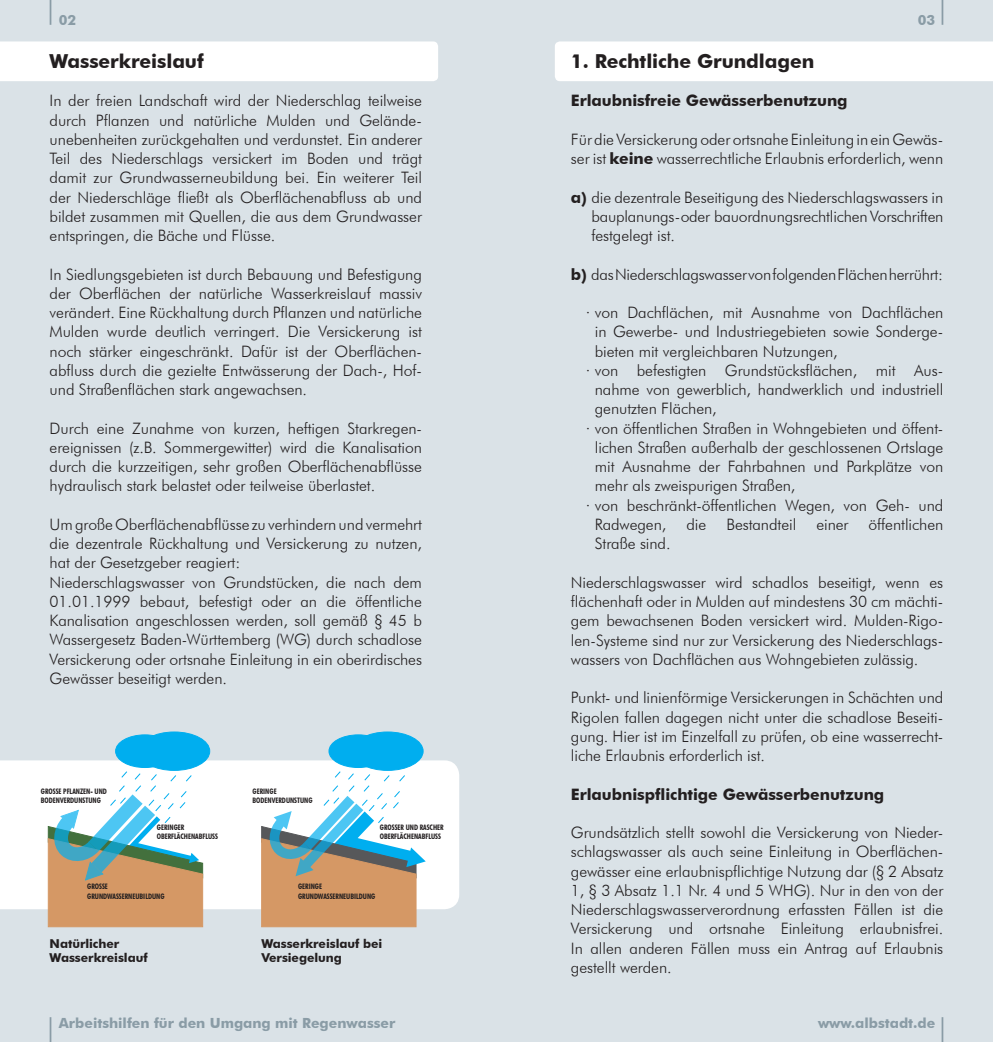
<style>
.page{position:relative;width:993px;height:1042px;background:#fff}
.page>*{position:absolute;margin:0;border:0;box-sizing:border-box;transform-origin:0 0}
.t1{font:700 19.25px "Futura BT";letter-spacing:-.005em;color:#231f20}
.t2{font:300 15.75px/19.2px "Futura BT";letter-spacing:-.005em;color:#231f20;text-align:justify}
.t3{font:700 15.75px "Futura BT";letter-spacing:-.005em;color:#231f20}
.t4{font:700 14px "Futura BT";color:#8a9ca6}
.t5{font:700 12.25px "Futura BT";letter-spacing:-.005em;color:#231f20}
.t6{font:700 condensed 7.52px/9.1px "Futura BT";color:#231f20}
.s1{font-weight:700}
</style>
<div class="page">
<div style="left:0;top:0;width:992px;height:1042px;background:#dae2e7"></div>
<div style="left:0;top:41px;width:438px;height:40px;background:#fff"></div>
<div style="left:0;top:760px;width:459px;height:149px;background:#fff"></div>
<div style="left:555px;top:41px;width:437px;height:40px;background:#fff"></div>
<svg style="left:50px;top:0;width:1px;height:25px"></svg>
<svg style="left:50px;top:1017px;width:1px;height:25px"></svg>
<hr style="left:941px;top:1017px;width:2px;height:25px;background:#8a9ca6">
<hr style="left:941px;top:0;width:2px;height:25px;background:#8a9ca6">
<div style="left:116px;top:735px;width:58px;height:32px;background:#00aeef;border-radius:50%"></div>
<div style="left:115px;top:734px;width:59px;height:34px;border:1px solid #00aeef;border-radius:50%"></div>
<div style="left:139px;top:732px;width:71px;height:38px;background:#00aeef;border-radius:50%"></div>
<div style="left:138px;top:731px;width:72px;height:40px;border:1px solid #00aeef;border-radius:50%"></div>
<svg style="left:48px;top:771px;width:155px;height:156px;background:#c4c1af"></svg>
<div style="left:329px;top:735px;width:58px;height:32px;background:#00aeef;border-radius:50%"></div>
<div style="left:328px;top:734px;width:60px;height:34px;border:1px solid #00aeef;border-radius:50%"></div>
<div style="left:352px;top:732px;width:71px;height:38px;background:#00aeef;border-radius:50%"></div>
<div style="left:351px;top:731px;width:72px;height:40px;border:1px solid #00aeef;border-radius:50%"></div>
<svg style="left:261px;top:771px;width:164px;height:156px;background:#c5c0b3"></svg>
<p class="t4" style="left:59px;top:11px;width:19px">02</p>
<p class="t4" style="left:917px;top:11px;width:19px">03</p>
<p class="t1" style="left:50px;top:49px;width:155px">Wasserkreislauf</p>
<p class="t2" style="left:50px;top:91px;width:374px">In der freien Landschaft wird der Niederschlag teilweise durch Pflanzen und natürliche Mulden und Gelände&shy;unebenheiten zurückgehalten und verdunstet. Ein anderer Teil des Niederschlags versickert im Boden und trägt damit zur Grundwasserneubildung bei. Ein weiterer Teil der Niederschläge fließt als Oberflächenabfluss ab und bildet zusammen mit Quellen, die aus dem Grundwasser entspringen, die Bäche und Flüsse.</p>
<p class="t2" style="left:50px;top:264px;width:374px">In Siedlungsgebieten ist durch Bebauung und Befestigung der Oberflächen der natürliche Wasserkreislauf massiv verändert. Eine Rückhaltung durch Pflanzen und natürliche Mulden wurde deutlich verringert. Die Versickerung ist noch stärker eingeschränkt. Dafür ist der Oberflächen&shy;abfluss durch die gezielte Entwässerung der Dach-, Hof&shy;und Straßenflächen stark angewachsen.</p>
<p class="t2" style="left:50px;top:418px;width:374px">Durch eine Zunahme von kurzen, heftigen Starkregen&shy;ereignissen (z.B. Sommergewitter) wird die Kanalisation durch die kurzzeitigen, sehr großen Oberflächenabflüsse hydraulisch stark belastet oder teilweise überlastet.</p>
<p class="t2" style="left:50px;top:514px;width:374px">Um große Oberflächenabflüsse zu verhindern und vermehrt die dezentrale Rückhaltung und Versickerung zu nutzen, hat der Gesetzgeber reagiert:</p>
<p class="t2" style="left:50px;top:572px;width:374px">Niederschlagswasser von Grundstücken, die nach dem 01.01.1999 bebaut, befestigt oder an die öffentliche Kanalisation angeschlossen werden, soll gemäß § 45 b Wassergesetz Baden-Württemberg (WG) durch schadlose Versickerung oder ortsnahe Einleitung in ein oberirdisches Gewässer beseitigt werden.</p>
<p class="t1" style="left:570px;top:49px;width:245px">1. Rechtliche Grundlagen</p>
<p class="t3" style="left:570px;top:91px;width:278px">Erlaubnisfreie Gewässerbenutzung</p>
<p class="t2" style="left:570px;top:130px;width:374px">Für die Versickerung oder ortsnahe Einleitung in ein Gewäs&shy;ser ist <span class="s1">keine</span> wasserrechtliche Erlaubnis erforderlich, wenn</p>
<p class="t2" style="left:591px;top:187px;width:353px;text-indent:-20px"><span class="s1">a)</span> die dezentrale Beseitigung des Niederschlagswassers in bauplanungs- oder bauordnungsrechtlichen Vorschriften festgelegt ist.</p>
<p class="t2" style="left:570px;top:264px;width:373px"><span class="s1">b)</span> das Niederschlagswasser von folgenden Flächen herrührt:</p>
<p class="t2" style="left:594px;top:303px;width:350px;text-indent:-9px">· von Dachflächen, mit Ausnahme von Dachflächen in Gewerbe- und Industriegebieten sowie Sonderge&shy;bieten mit vergleichbaren Nutzungen,</p>
<p class="t2" style="left:594px;top:361px;width:350px;text-indent:-9px">· von befestigten Grundstücksflächen, mit Aus&shy;nahme von gewerblich, handwerklich und industriell genutzten Flächen,</p>
<p class="t2" style="left:594px;top:418px;width:350px;text-indent:-9px">· von öffentlichen Straßen in Wohngebieten und öffent&shy;lichen Straßen außerhalb der geschlossenen Ortslage mit Ausnahme der Fahrbahnen und Parkplätze von mehr als zweispurigen Straßen,</p>
<p class="t2" style="left:594px;top:495px;width:350px;text-indent:-9px">· von beschränkt-öffentlichen Wegen, von Geh- und<br>Radwegen,</p>
<p class="t2" style="left:686px;top:515px;width:21px">die</p>
<p class="t2" style="left:726px;top:515px;width:71px">Bestandteil</p>
<p class="t2" style="left:816px;top:515px;width:34px">einer</p>
<p class="t2" style="left:868px;top:515px;width:76px">öffentlichen</p>
<p class="t2" style="left:594px;top:534px;width:77px">Straße sind.</p>
<p class="t2" style="left:570px;top:572px;width:374px">Niederschlagswasser wird schadlos beseitigt, wenn es flächenhaft oder in Mulden auf mindestens 30 cm mächti&shy;gem bewachsenen Boden versickert wird. Mulden-Rigo&shy;len-Systeme sind nur zur Versickerung des Niederschlags&shy;wassers von Dachflächen aus Wohngebieten zulässig.</p>
<p class="t2" style="left:570px;top:688px;width:374px">Punkt- und linienförmige Versickerungen in Schächten und Rigolen fallen dagegen nicht unter die schadlose Beseiti&shy;gung. Hier ist im Einzelfall zu prüfen, ob eine wasserrecht&shy;liche Erlaubnis erforderlich ist.</p>
<p class="t3" style="left:570px;top:784px;width:315px">Erlaubnispflichtige Gewässerbenutzung</p>
<p class="t2" style="left:570px;top:822px;width:374px">Grundsätzlich stellt sowohl die Versickerung von Nieder&shy;schlagswasser als auch seine Einleitung in Oberflächen&shy;gewässer eine erlaubnispflichtige Nutzung dar (§ 2 Absatz 1, § 3 Absatz 1.1 Nr. 4 und 5 WHG). Nur in den von der Niederschlagswasserverordnung erfassten Fällen ist die Versickerung und ortsnahe Einleitung erlaubnisfrei.<br>In allen anderen Fällen muss ein Antrag auf Erlaubnis gestellt werden.</p>
<p class="t6" style="left:41px;top:787px;width:68px">GROSSE PFLANZEN- UND<br>BODENVERDUNSTUNG</p>
<p class="t6" style="left:252px;top:787px;width:61px">GERINGE<br>BODENVERDUNSTUNG</p>
<p class="t6" style="left:157px;top:823px;width:63px">GERINGER<br>OBERFLÄCHENABFLUSS</p>
<p class="t6" style="left:380px;top:823px;width:65px">GROSSER UND RASCHER<br>OBERFLÄCHENABFLUSS</p>
<p class="t6" style="left:87px;top:882px;width:79px">GROSSE<br>GRUNDWASSERNEUBILDUNG</p>
<p class="t6" style="left:298px;top:882px;width:79px">GERINGE<br>GRUNDWASSERNEUBILDUNG</p>
<p class="t5" style="left:261px;top:936px;width:122px">Wasserkreislauf bei</p>
<p class="t5" style="left:261px;top:950px;width:82px">Versiegelung</p>
<p class="t5" style="left:50px;top:936px;width:71px">Natürlicher</p>
<p class="t5" style="left:50px;top:950px;width:99px">Wasserkreislauf</p>
<p class="t4" style="left:59px;top:1014px;width:338px">Arbeitshilfen für den Umgang mit Regenwasser</p>
<p class="t4" style="left:817px;top:1014px;width:119px">www.albstadt.de</p>
</div>
